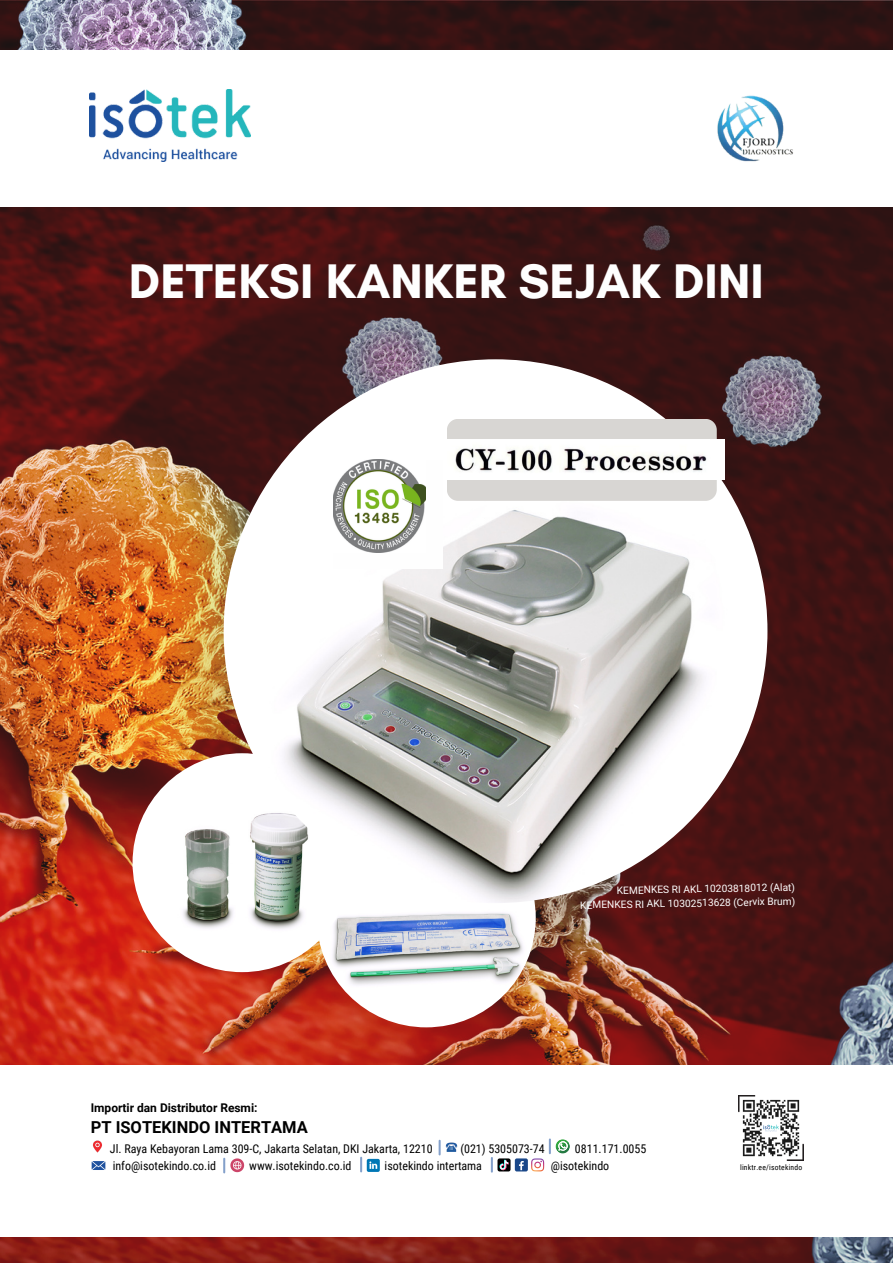
<style>
.page{position:relative;width:893px;height:1264px;background:#fff}
.page>*{position:absolute;margin:0;border:0;box-sizing:border-box;transform-origin:0 0}
.t1{font:700 49.5px "Glacial Indifference";color:#fefefe}
.t2{font:700 16.5px "Roboto";color:#000}
.t3{font:12px "Roboto Condensed";color:#000}
.t4{font:700 12px "Roboto";color:#000}
.t5{font:10.2px/14.1px "Roboto";color:#fefefe;text-align:right}
.t6{font:7.65px "Roboto Condensed";letter-spacing:.025em;color:#000}
</style>
<div class="page">
<img style="left:0;top:0;width:892px;height:1262px">
<img style="left:317px;top:808px;width:218px;height:219px;border-radius:50%">
<img style="left:132px;top:753px;width:219px;height:219px;border-radius:50%">
<img style="left:223px;top:359px;width:544px;height:544px;border-radius:50%">
<div style="left:447px;top:419px;width:269px;height:81px;background:#d8d6d3;border-radius:11px"></div>
<img style="left:440px;top:440px;width:284px;height:40px">
<div style="left:334px;top:460px;width:109px;height:109px;background:#fefefe"></div>
<img style="left:334px;top:460px;width:92px;height:92px">
<div style="left:0;top:51px;width:892px;height:156px;background:#fff"></div>
<img style="left:717px;top:95px;width:76px;height:67px">
<div style="left:0;top:1065px;width:892px;height:171px;background:#fff"></div>
<img style="left:89px;top:89px;width:161px;height:72px">
<img style="left:93px;top:1140px;width:9px;height:13px">
<svg style="left:438px;top:1139px;width:20px;height:15px"></svg>
<svg style="left:555px;top:1139px;width:15px;height:14px"></svg>
<svg style="left:92px;top:1161px;width:13px;height:8px"></svg>
<div style="left:515px;top:1158px;width:13px;height:13px;background:#1a4789;border-radius:2px"></div>
<svg style="left:519px;top:1161px;width:4px;height:9px"></svg>
<svg style="left:531px;top:1158px;width:13px;height:13px"></svg>
<img style="left:738px;top:1095px;width:65px;height:65px">
<hr style="left:548px;top:1139px;width:3px;height:14px;background:#1f529f">
<svg style="left:223px;top:1158px;width:21px;height:14px"></svg>
<svg style="left:491px;top:1157px;width:19px;height:14px"></svg>
<svg style="left:360px;top:1157px;width:20px;height:14px"></svg>
<h1 class="t1" style="left:129px;top:250px;width:636px">DETEKSI KANKER SEJAK DINI</h1>
<p class="t5" style="left:580px;top:884px;width:216px;rotate:-1deg">KEMENKES RI AKL 10203818012 (Alat)<br>KEMENKES RI AKL 10302513628 (Cervix Brum)</p>
<p class="t4" style="left:91px;top:1100px;width:168px">Importir dan Distributor Resmi:</p>
<h2 class="t2" style="left:91px;top:1117px;width:218px">PT ISOTEKINDO INTERTAMA</h2>
<p class="t3" style="left:110px;top:1141px;width:324px">Jl. Raya Kebayoran Lama 309-C, Jakarta Selatan, DKI Jakarta, 12210</p>
<p class="t3" style="left:460px;top:1141px;width:86px">(021) 5305073-74</p>
<p class="t3" style="left:575px;top:1141px;width:73px">0811.171.0055</p>
<p class="t3" style="left:113px;top:1158px;width:105px">info@isotekindo.co.id</p>
<p class="t3" style="left:249px;top:1158px;width:104px">www.isotekindo.co.id</p>
<p class="t3" style="left:384px;top:1158px;width:99px">isotekindo intertama</p>
<p class="t3" style="left:550px;top:1158px;width:60px">@isotekindo</p>
<p class="t6" style="left:740px;top:1162px;width:64px">linktr.ee/isotekindo</p>
</div>
